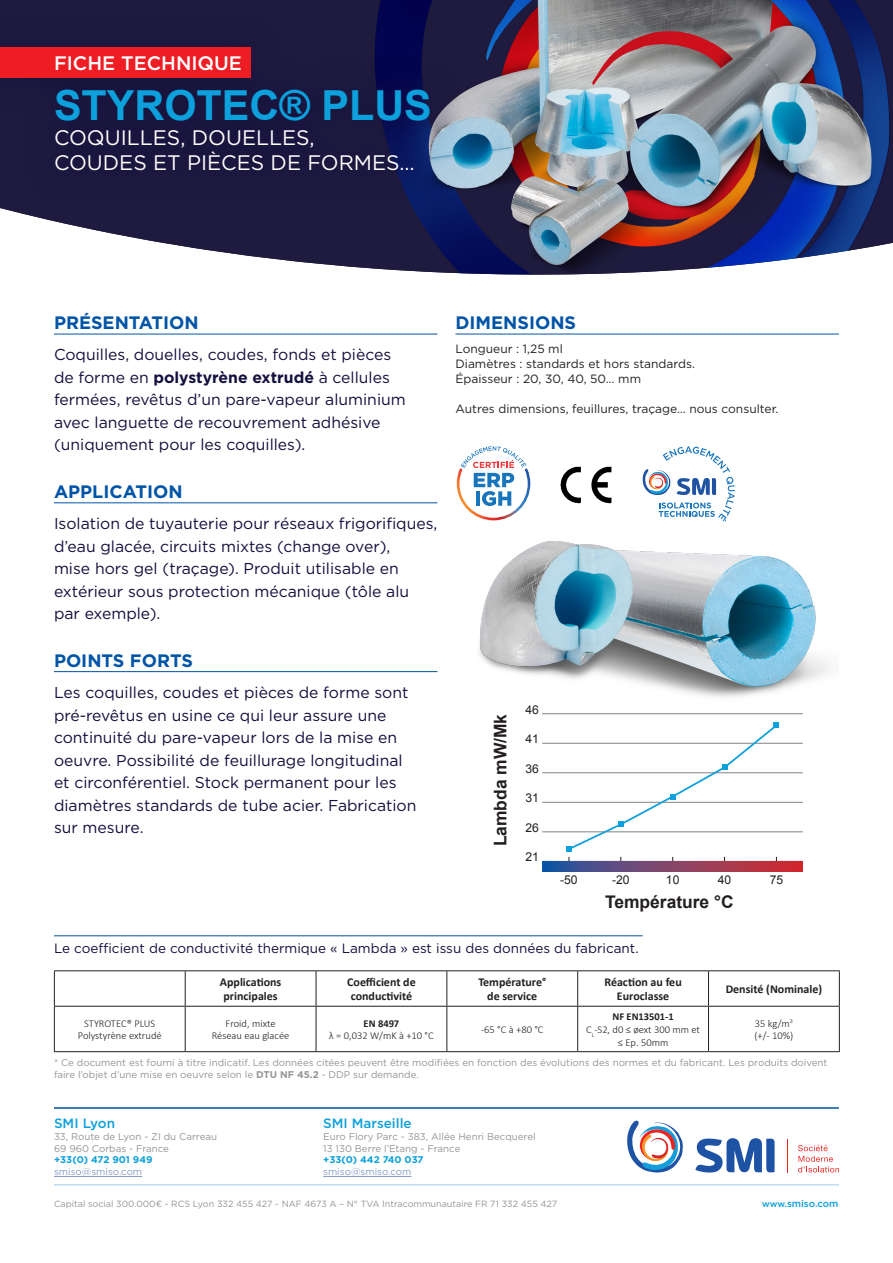
<style>
.page{position:relative;width:893px;height:1263px;background:#fff}
.page>*{position:absolute;margin:0;border:0;box-sizing:border-box;transform-origin:0 0}
.FICHE_Titre{font:700 41.4px "Arial";color:#0ca0dc}
.FICHE_Details{font:21px/25.2px "Gotham";color:#fff}
.doc_type_-_FT{font:500 19.5px "Gotham";color:#fff}
.titre{font:700 18px "Gotham";color:#0154a6}
.t1{font:700 17.4px "Arial";color:#231f20}
.texte{font:15.75px/22.5px "Gotham";color:#130f3e}
.texte_2{font:13.5px "Gotham";color:#130f3e}
.t2{font:500 13.5px "Gotham";color:#0ca0dc}
.t3{font:12.15px "Arial";color:#231f20}
.caracteristiques{font:12px/15px "Gotham";color:#231f20}
.tableau_titre{font:700 12px/14.4px "Calibri";color:#231f20;text-align:center}
.tableau{font:300 10.5px/12.6px "Calibri";color:#231f20;text-align:center}
.tab_legende{font:9.75px/11.7px "Gotham";color:#939598}
.t4{font:700 9.75px "Gotham";letter-spacing:-.005em;color:#0ca0dc}
.t5{font:9.75px "Gotham";color:#879bc7}
.t6{font:500 9.75px "Gotham";color:#0ca0dc}
.t7{font:9px "Gotham";color:#939598}
.s1{font-weight:700}
.s2{font-size:9px}
</style>
<div class="page">
<hr style="left:54px;top:1176px;width:88px;height:1px;background:#879bc7">
<hr style="left:323px;top:1176px;width:88px;height:1px;background:#879bc7">
<svg style="left:627px;top:1120px;width:56px;height:53px"></svg>
<svg style="left:798px;top:1145px;width:41px;height:27px"></svg>
<hr style="left:787px;top:1138px;width:1px;height:34px;background:#ec2523">
<svg style="left:695px;top:1138px;width:80px;height:35px"></svg>
<hr style="left:54px;top:1107px;width:785px;height:2px;background:#0154a6">
<hr style="left:54px;top:1184px;width:785px;height:1px;background:#bcdbf2">
<img style="left:0;top:0;width:893px;height:275px">
<img style="left:479px;top:541px;width:351px;height:182px">
<hr style="left:542px;top:831px;width:261px;height:1px;background:#808285">
<hr style="left:542px;top:802px;width:261px;height:1px;background:#808285">
<hr style="left:542px;top:772px;width:261px;height:1px;background:#808285">
<hr style="left:542px;top:743px;width:261px;height:1px;background:#808285">
<hr style="left:542px;top:713px;width:261px;height:1px;background:#808285">
<svg style="left:566px;top:723px;width:213px;height:138px"></svg>
<svg style="left:542px;top:861px;width:261px;height:10px;background:#7f4267"></svg>
<div style="left:0;top:12px;width:464px;height:193px;background:#130f3e;opacity:.75"></div>
<div style="left:0;top:48px;width:250px;height:30px;background:#ee1d23"></div>
<hr style="left:54px;top:334px;width:383px;height:1px;background:#0154a6">
<hr style="left:54px;top:502px;width:383px;height:1px;background:#0154a6">
<hr style="left:54px;top:671px;width:383px;height:1px;background:#0154a6">
<hr style="left:455px;top:334px;width:384px;height:1px;background:#0154a6">
<svg style="left:456px;top:446px;width:75px;height:75px"></svg>
<img style="left:560px;top:466px;width:52px;height:38px">
<svg style="left:642px;top:446px;width:93px;height:76px"></svg>
<hr style="left:54px;top:935px;width:589px;height:1px;background:#0154a6">
<hr style="left:54px;top:970px;width:131px;height:1px;background:#231f20">
<hr style="left:54px;top:971px;width:1px;height:35px;background:#231f20">
<hr style="left:185px;top:970px;width:131px;height:1px;background:#231f20">
<hr style="left:185px;top:971px;width:1px;height:35px;background:#231f20">
<hr style="left:316px;top:970px;width:131px;height:1px;background:#231f20">
<hr style="left:316px;top:971px;width:1px;height:35px;background:#231f20">
<hr style="left:447px;top:970px;width:131px;height:1px;background:#231f20">
<hr style="left:446px;top:971px;width:1px;height:35px;background:#231f20">
<hr style="left:578px;top:970px;width:130px;height:1px;background:#231f20">
<hr style="left:577px;top:971px;width:1px;height:35px;background:#231f20">
<hr style="left:708px;top:970px;width:132px;height:1px;background:#231f20">
<hr style="left:708px;top:971px;width:1px;height:35px;background:#231f20">
<hr style="left:839px;top:971px;width:1px;height:35px;background:#231f20">
<hr style="left:54px;top:1006px;width:131px;height:1px;background:#231f20">
<hr style="left:54px;top:1006px;width:1px;height:45px;background:#231f20">
<hr style="left:185px;top:1006px;width:131px;height:1px;background:#231f20">
<hr style="left:185px;top:1006px;width:1px;height:45px;background:#231f20">
<hr style="left:316px;top:1006px;width:131px;height:1px;background:#231f20">
<hr style="left:316px;top:1006px;width:1px;height:45px;background:#231f20">
<hr style="left:447px;top:1006px;width:131px;height:1px;background:#231f20">
<hr style="left:446px;top:1006px;width:1px;height:45px;background:#231f20">
<hr style="left:578px;top:1006px;width:130px;height:1px;background:#231f20">
<hr style="left:577px;top:1006px;width:1px;height:45px;background:#231f20">
<hr style="left:708px;top:1006px;width:132px;height:1px;background:#231f20">
<hr style="left:708px;top:1006px;width:1px;height:45px;background:#231f20">
<hr style="left:839px;top:1006px;width:1px;height:45px;background:#231f20">
<hr style="left:54px;top:1051px;width:131px;height:1px;background:#231f20">
<hr style="left:185px;top:1051px;width:131px;height:1px;background:#231f20">
<hr style="left:316px;top:1051px;width:131px;height:1px;background:#231f20">
<hr style="left:447px;top:1051px;width:131px;height:1px;background:#231f20">
<hr style="left:578px;top:1051px;width:130px;height:1px;background:#231f20">
<hr style="left:708px;top:1051px;width:132px;height:1px;background:#231f20">
<p class="doc_type_-_FT" style="left:54px;top:50px;width:189px">FICHE TECHNIQUE</p>
<p class="FICHE_Titre" style="left:54px;top:78px;width:379px">STYROTEC® PLUS</p>
<p class="FICHE_Details" style="left:54px;top:125px;width:362px">COQUILLES, DOUELLES,<br>COUDES ET PIÈCES DE FORMES…</p>
<p class="titre" style="left:54px;top:311px;width:146px">PRÉSENTATION</p>
<p class="texte" style="left:54px;top:343px;width:353px">Coquilles, douelles, coudes, fonds et pièces de forme en <span class="s1">polystyrène extrudé</span> à cellules fermées, revêtus d’un pare-vapeur aluminium avec languette de recouvrement adhésive (uniquement pour les coquilles).</p>
<p class="titre" style="left:54px;top:480px;width:130px">APPLICATION</p>
<p class="texte" style="left:54px;top:512px;width:385px">Isolation de tuyauterie pour réseaux frigorifiques, d’eau glacée, circuits mixtes (change over),<br>mise hors gel (traçage). Produit utilisable en extérieur sous protection mécanique (tôle alu par exemple).</p>
<p class="titre" style="left:54px;top:649px;width:140px">POINTS FORTS</p>
<p class="texte" style="left:54px;top:681px;width:364px">Les coquilles, coudes et pièces de forme sont pré-revêtus en usine ce qui leur assure une continuité du pare-vapeur lors de la mise en oeuvre. Possibilité de feuillurage longitudinal et circonférentiel. Stock permanent pour les diamètres standards de tube acier. Fabrication sur mesure.</p>
<p class="titre" style="left:455px;top:311px;width:122px">DIMENSIONS</p>
<p class="caracteristiques" style="left:455px;top:341px;width:241px">Longueur : 1,25 ml<br>Diamètres : standards et hors standards.<br>Épaisseur : 20, 30, 40, 50… mm</p>
<p class="caracteristiques" style="left:455px;top:401px;width:324px">Autres dimensions, feuillures, traçage… nous consulter.</p>
<p class="t1" style="left:489px;top:846px;width:134px;rotate:-90deg">Lambda mW/Mk</p>
<p class="t3" style="left:525px;top:701px;width:15px">46</p>
<p class="t3" style="left:525px;top:731px;width:15px">41</p>
<p class="t3" style="left:525px;top:760px;width:15px">36</p>
<p class="t3" style="left:525px;top:790px;width:15px">31</p>
<p class="t3" style="left:525px;top:820px;width:15px">26</p>
<p class="t3" style="left:525px;top:849px;width:15px">21</p>
<p class="t3" style="left:560px;top:871px;width:19px">-50</p>
<p class="t3" style="left:612px;top:871px;width:19px">-20</p>
<p class="t3" style="left:666px;top:871px;width:15px">10</p>
<p class="t3" style="left:718px;top:871px;width:15px">40</p>
<p class="t3" style="left:770px;top:871px;width:15px">75</p>
<p class="t1" style="left:605px;top:890px;width:130px">Température °C</p>
<p class="texte_2" style="left:54px;top:940px;width:586px">Le coefficient de conductivité thermique « Lambda » est issu des données du fabricant.</p>
<p class="tableau_titre" style="left:220px;top:974px;width:63px">Applications principales</p>
<p class="tableau_titre" style="left:347px;top:974px;width:70px;text-align:left">Coefficient de conductivité</p>
<p class="tableau_titre" style="left:478px;top:974px;width:69px">Température° de service</p>
<p class="tableau_titre" style="left:604px;top:974px;width:79px">Réaction au feu<br>Euroclasse</p>
<p class="tableau_titre" style="left:726px;top:981px;width:98px">Densité (Nominale)</p>
<p class="tableau" style="left:78px;top:1017px;width:85px">STYROTEC® PLUS<br>Polystyrène extrudé</p>
<p class="tableau" style="left:212px;top:1017px;width:79px">Froid, mixte<br>Réseau eau glacée</p>
<p class="tableau" style="left:329px;top:1017px;width:106px"><span class="s1">EN 8497<br></span>λ = 0,032 W/mK à +10 °C</p>
<p class="tableau" style="left:481px;top:1023px;width:64px">-65 °C à +80 °C</p>
<p class="tableau" style="left:586px;top:1010px;width:115px"><span class="s1">NF EN13501-1<br></span>C<sub>L</sub>-S2, d0 ≤ øext 300 mm et ≤ Ep. 50mm</p>
<p class="tableau" style="left:754px;top:1017px;width:40px;text-align:left">35 kg/m<sup>3 </sup>(+/- 10%)</p>
<p class="tab_legende" style="left:54px;top:1056px;width:775px">* Ce document est fourni à titre indicatif. Les données citées peuvent être modifiées en fonction des évolutions des normes et du fabricant. Les produits doivent faire l’objet d’une mise en oeuvre selon le <span class="s1">DTU NF 45.2</span> - DDP sur demande.</p>
<p class="t2" style="left:323px;top:1115px;width:90px">SMI Marseille</p>
<p class="tab_legende" style="left:323px;top:1130px;width:214px">Euro Flory Parc - 383, Allée Henri Becquerel<br>13 130 Berre l’Etang - France</p>
<p class="t4" style="left:323px;top:1153px;width:102px">+33(0) 442 740 037</p>
<p class="t5" style="left:323px;top:1165px;width:90px">smiso@smiso.com</p>
<p class="t7" style="left:54px;top:1198px;width:505px">Capital social 300.000€ - RCS Lyon 332 455 427 - NAF 4673 A – N° TVA Intracommunautaire FR 71 332 455 427</p>
<p class="t6" style="left:762px;top:1197px;width:78px"><span class="s2">www.</span>smiso.com</p>
<p class="t2" style="left:54px;top:1115px;width:63px">SMI Lyon</p>
<p class="tab_legende" style="left:54px;top:1130px;width:165px">33, Route de Lyon - ZI du Carreau<br>69 960 Corbas - France</p>
<p class="t4" style="left:54px;top:1153px;width:100px">+33(0) 472 901 949</p>
<p class="t5" style="left:54px;top:1165px;width:90px">smiso@smiso.com</p>
</div>
